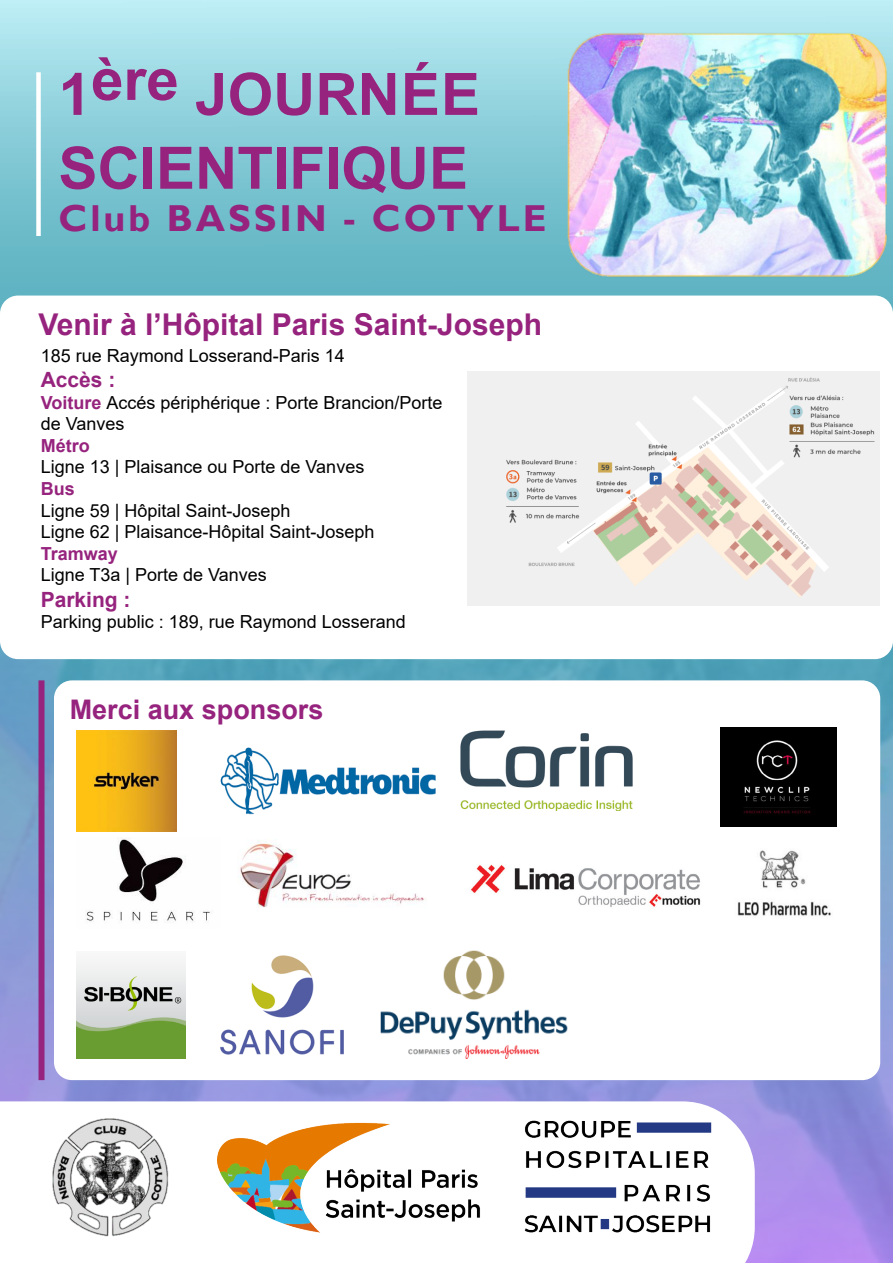
<style>
.page{position:relative;width:893px;height:1263px;background:#fff}
.page>*{position:absolute;margin:0;border:0;box-sizing:border-box;transform-origin:0 0}
.t1{font:700 58.5px/73.8px "Arial";color:#96237d}
.t2{font:700 37.5px "Gill Sans";letter-spacing:.08em;color:#96237d}
.t3{font:700 30px "Arial";color:#96237d}
.t4{font:700 27px "Arial";color:#96237d}
.t5{font:700 21px "Arial";color:#96237d}
.t6{font:18px/21.6px "Arial";color:#000}
.t7{font:700 18px "Arial";color:#96237d}
.s1{font-weight:700;color:#96237d}
</style>
<div class="page">
<svg style="left:0;top:0;width:893px;height:310px;background:#8acdd9"></svg>
<img style="left:557px;top:26px;width:336px;height:263px">
<div style="left:36px;top:72px;width:5px;height:164px;background:#fff"></div>
<img style="left:0;top:645px;width:893px;height:618px">
<svg style="left:0;top:1101px;width:755px;height:162px"></svg>
<img style="left:39px;top:1108px;width:144px;height:138px">
<img style="left:218px;top:1117px;width:497px;height:122px">
<div style="left:54px;top:680px;width:826px;height:400px;background:#fff;border-radius:18px"></div>
<div style="left:0;top:296px;width:893px;height:363px;background:#fff;border-radius:18px"></div>
<img style="left:467px;top:372px;width:412px;height:233px">
<div style="left:39px;top:680px;width:6px;height:400px;background:#96237d"></div>
<img style="left:77px;top:730px;width:99px;height:101px">
<img style="left:220px;top:747px;width:216px;height:68px">
<img style="left:460px;top:730px;width:173px;height:81px">
<img style="left:721px;top:728px;width:115px;height:98px">
<img style="left:86px;top:839px;width:124px;height:83px">
<img style="left:239px;top:840px;width:186px;height:68px">
<img style="left:737px;top:850px;width:94px;height:66px">
<img style="left:471px;top:864px;width:230px;height:43px">
<img style="left:77px;top:961px;width:108px;height:97px">
<img style="left:220px;top:955px;width:124px;height:100px">
<img style="left:380px;top:950px;width:188px;height:108px">
<h1 class="t1" style="left:58px;top:58px;width:423px">1ère JOURNÉE<br>SCIENTIFIQUE</h1>
<h2 class="t2" style="left:58px;top:196px;width:490px">Club BASSIN - COTYLE</h2>
<h3 class="t3" style="left:39px;top:303px;width:505px">Venir à l’Hôpital Paris Saint-Joseph</h3>
<p class="t6" style="left:41px;top:345px;width:306px">185 rue Raymond Losserand-Paris 14</p>
<p class="t5" style="left:41px;top:365px;width:76px">Accès :</p>
<p class="t6" style="left:41px;top:391px;width:403px"><span class="s1">Voiture</span> Accés périphérique : Porte Brancion/Porte de Vanves</p>
<p class="t7" style="left:41px;top:433px;width:50px">Métro</p>
<p class="t6" style="left:41px;top:456px;width:325px">Ligne 13 | Plaisance ou Porte de Vanves</p>
<p class="t7" style="left:41px;top:476px;width:36px">Bus</p>
<p class="t6" style="left:41px;top:499px;width:335px">Ligne 59 | Hôpital Saint-Joseph<br>Ligne 62 | Plaisance-Hôpital Saint-Joseph</p>
<p class="t7" style="left:41px;top:541px;width:79px">Tramway</p>
<p class="t6" style="left:41px;top:564px;width:228px">Ligne T3a | Porte de Vanves</p>
<p class="t5" style="left:41px;top:584px;width:91px">Parking :</p>
<p class="t6" style="left:41px;top:611px;width:367px">Parking public : 189, rue Raymond Losserand</p>
<h3 class="t4" style="left:70px;top:691px;width:255px">Merci aux sponsors</h3>
</div>
